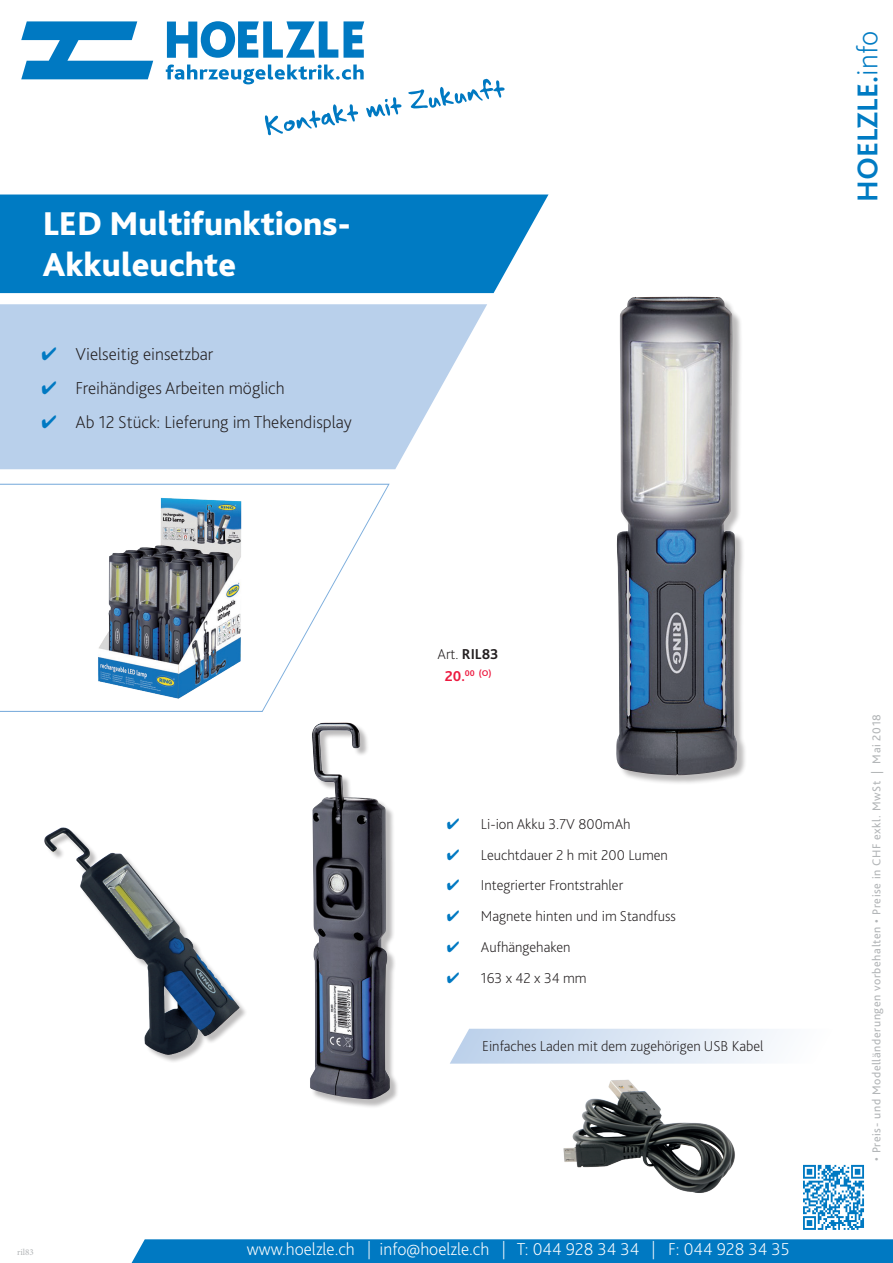
<style>
.page{position:relative;width:893px;height:1263px;background:#fff}
.page>*{position:absolute;margin:0;border:0;box-sizing:border-box;transform-origin:0 0}
.t1{font:800 34.5px "Bliss 2";color:#fff}
.t2{font:700 30px "Bliss 2";color:#007bc3}
.t3{font:200 18px "Bliss 2";color:#231f20}
.t4{font:200 18px "Bliss 2";color:#fff}
.Body{font:200 15px "Bliss 2";color:#231f20}
.t5{font:700 15px "Bliss 2";color:#231f20}
.t6{font:12px "Bliss 2";letter-spacing:.05em;color:#b2b5b7}
.t7{font:9px "Minion Pro";color:#b2b5b7}
.t8{font:700 8.7px "Bliss 2";color:#ed1a40}
.s1{color:#0079c2}
.s2{font-weight:200}
.s3{font-size:15px}
</style>
<div class="page">
<div style="left:131px;top:1239px;width:762px;height:24px;background:#0079c2"></div>
<svg style="left:21px;top:21px;width:343px;height:63px"></svg>
<svg style="left:265px;top:104px;width:93px;height:31px"></svg>
<svg style="left:366px;top:97px;width:35px;height:20px"></svg>
<svg style="left:408px;top:79px;width:96px;height:30px"></svg>
<div style="left:0;top:194px;width:548px;height:99px;background:#007bc3"></div>
<svg style="left:0;top:304px;width:487px;height:165px;background:#bfd4ec"></svg>
<svg style="left:450px;top:1029px;width:329px;height:35px"></svg>
<svg style="left:803px;top:1165px;width:61px;height:65px"></svg>
<div style="left:618px;top:298px;width:129px;height:487px;background:#231f20;opacity:.3"></div>
<img style="left:616px;top:296px;width:121px;height:479px">
<div style="left:311px;top:724px;width:88px;height:385px;background:#231f20;opacity:.3"></div>
<img style="left:310px;top:722px;width:80px;height:377px">
<img style="left:44px;top:827px;width:202px;height:235px">
<svg style="left:0;top:483px;width:390px;height:229px"></svg>
<img style="left:68px;top:497px;width:177px;height:213px">
<img style="left:563px;top:1079px;width:172px;height:114px">
<p class="t1" style="left:43px;top:202px;width:309px">LED Multifunktions-</p>
<p class="t1" style="left:43px;top:243px;width:195px">Akkuleuchte</p>
<p class="t3" style="left:42px;top:342px;width:173px"><span class="s1">✔</span> Vielseitig einsetzbar</p>
<p class="t3" style="left:42px;top:377px;width:245px"><span class="s1">✔</span> Freihändiges Arbeiten möglich</p>
<p class="t3" style="left:42px;top:411px;width:312px"><span class="s1">✔</span> Ab 12 Stück: Lieferung im Thekendisplay</p>
<h2 class="t2" style="left:849px;top:202px;width:173px;rotate:-90deg">HOELZLE.<span class="s2">info</span></h2>
<p class="t5" style="left:438px;top:644px;width:63px"><span class="s2">Art.</span> RIL83</p>
<p class="t8" style="left:445px;top:668px;width:48px"><span class="s3">20.</span>00 (O)</p>
<p class="Body" style="left:447px;top:815px;width:185px"><span class="s1">✔</span> Li-ion Akku 3.7V 800mAh</p>
<p class="Body" style="left:447px;top:845px;width:223px"><span class="s1">✔</span> Leuchtdauer 2 h mit 200 Lumen</p>
<p class="Body" style="left:447px;top:876px;width:178px"><span class="s1">✔</span> Integrierter Frontstrahler</p>
<p class="Body" style="left:447px;top:907px;width:231px"><span class="s1">✔</span> Magnete hinten und im Standfuss</p>
<p class="Body" style="left:447px;top:938px;width:125px"><span class="s1">✔</span> Aufhängehaken</p>
<p class="Body" style="left:447px;top:968px;width:141px"><span class="s1">✔</span> 163 x 42 x 34 mm</p>
<p class="Body" style="left:482px;top:1037px;width:283px">Einfaches Laden mit dem zugehörigen USB Kabel</p>
<p class="t7" style="left:17px;top:1246px;width:18px">ril83</p>
<p class="t4" style="left:247px;top:1238px;width:544px">www.hoelzle.ch | info@hoelzle.ch | T: 044 928 34 34 | F: 044 928 34 35</p>
<p class="t6" style="left:869px;top:1161px;width:448px;rotate:-90deg">• Preis- und Modelländerungen vorbehalten • Preise in CHF exkl. MwSt | Mai 2018</p>
</div>
